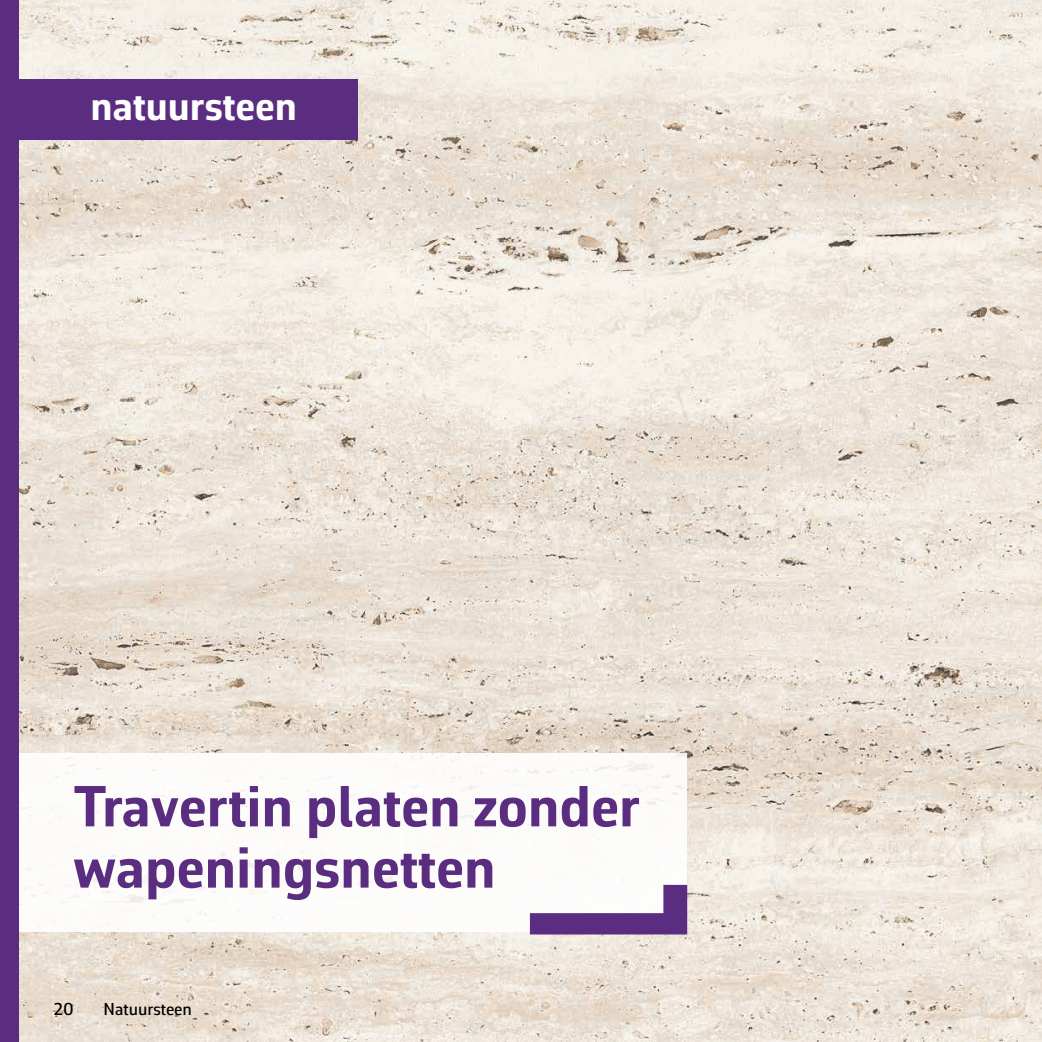
<style>
.page{position:relative;width:1042px;height:1042px;background:#fff}
.page>*{position:absolute;margin:0;border:0;box-sizing:border-box;transform-origin:0 0}
.t1{font:700 58.62px/61.2px "Corbeau Pro";color:#5a2d81}
.t2{font:700 41.12px "Corbeau Pro";color:#fff}
.t3{font:500 17.5px "Corbeau Pro";color:#000}
</style>
<div class="page">
<img style="left:19px;top:0;width:1023px;height:1042px">
<div style="left:19px;top:753px;width:668px;height:179px;background:#fff"></div>
<div style="left:19px;top:79px;width:339px;height:61px;background:#5a2d81"></div>
<svg style="left:530px;top:885px;width:157px;height:49px"></svg>
<div style="left:0;top:0;width:19px;height:1042px;background:#5a2d81"></div>
<p class="t2" style="left:91px;top:79px;width:208px">natuursteen</p>
<p class="t1" style="left:73px;top:775px;width:568px">Travertin platen zonder wapeningsnetten</p>
<p class="t3" style="left:53px;top:997px;width:22px">20</p>
<p class="t3" style="left:104px;top:997px;width:90px">Natuursteen</p>
</div>
